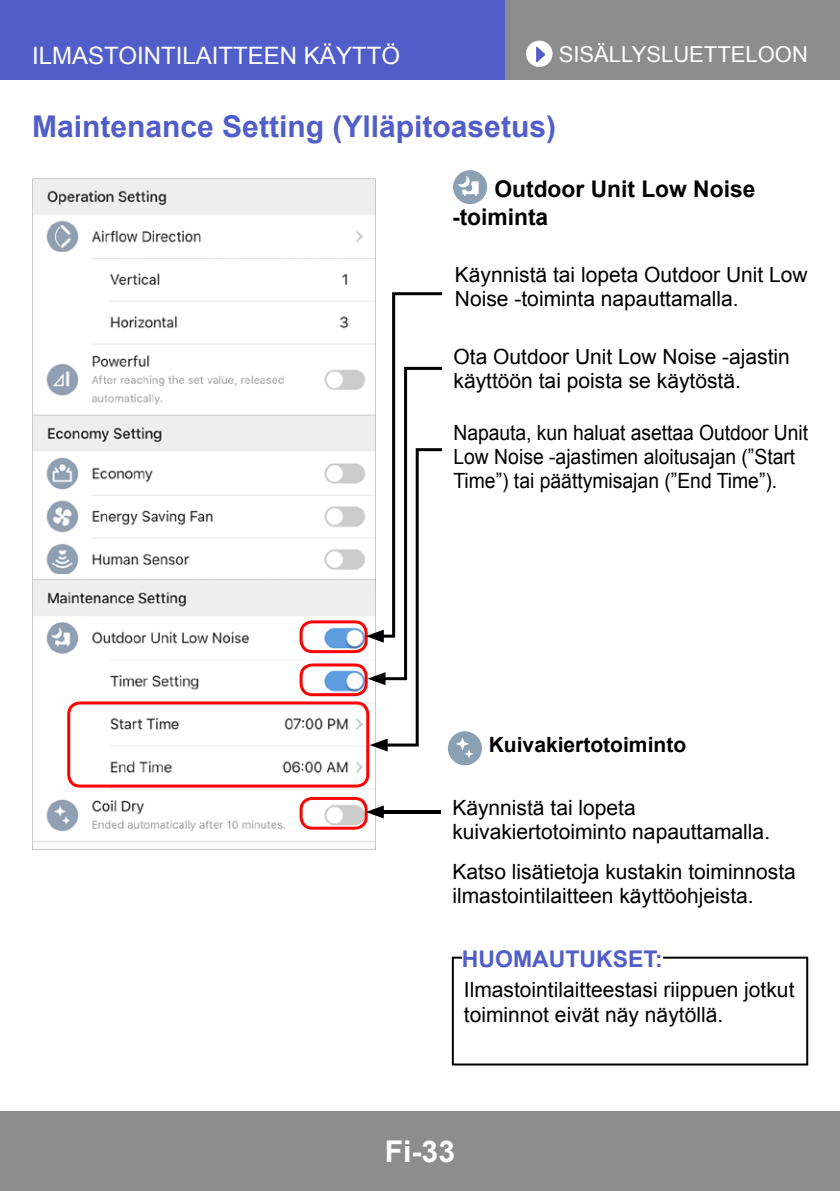
<style>
.page{position:relative;width:840px;height:1191px;background:#fff}
.page>*{position:absolute;margin:0;border:0;box-sizing:border-box;transform-origin:0 0}
.t1{font:700 30px "Arial";color:#515dc9}
.t2{font:700 30px "Arial";color:#fff}
.t3{font:24px "Arial";color:#fff}
.t4{font:700 23px/27.6px "Arial";color:#000}
.t5{font:700 23px "Arial";color:#515dc9}
.t6{font:22px "Arial";color:#fff}
.t7{font:21px/24px "Arial";color:#000}
.t8{font:21px/24px "Arial";color:#000;scale:.92 1}
.t9{font:700 21px "Arial";color:#000}
</style>
<div class="page">
<div style="left:0;top:0;width:839px;height:79px;background:#8d8d8d"></div>
<div style="left:0;top:1111px;width:839px;height:80px;background:#8d8d8d"></div>
<div style="left:526px;top:41px;width:26px;height:26px;background:#fff;border-radius:50%"></div>
<svg style="left:536px;top:46px;width:9px;height:17px"></svg>
<div style="left:0;top:0;width:503px;height:79px;background:#515dc9"></div>
<div style="left:453px;top:170px;width:34px;height:34px;background:#8ca0b4;border-radius:50%"></div>
<svg style="left:458px;top:176px;width:20px;height:20px"></svg>
<div style="left:447px;top:731px;width:34px;height:34px;background:#8ca0b4;border-radius:50%"></div>
<svg style="left:456px;top:737px;width:17px;height:21px"></svg>
<svg style="left:451px;top:956px;width:356px;height:109px"></svg>
<div style="left:461px;top:947px;width:201px;height:23px;background:#fff"></div>
<svg style="left:32px;top:179px;width:343px;height:671px"></svg>
<svg style="left:67px;top:292px;width:375px;height:495px"></svg>
<hr style="left:378px;top:810px;width:63px;height:3px;background:#000">
<svg style="left:299px;top:797px;width:84px;height:32px"></svg>
<p class="t3" style="left:32px;top:39px;width:369px">ILMASTOINTILAITTEEN KÄYTTÖ</p>
<p class="t6" style="left:558px;top:40px;width:251px">SISÄLLYSLUETTELOON</p>
<h1 class="t1" style="left:32px;top:107px;width:525px">Maintenance Setting (Ylläpitoasetus)</h1>
<p class="t4" style="left:452px;top:176px;width:304px;text-indent:42px">Outdoor Unit Low Noise -toiminta</p>
<p class="t7" style="left:454px;top:263px;width:354px">Käynnistä tai lopeta Outdoor Unit Low<br>Noise -toiminta napauttamalla.</p>
<p class="t7" style="left:453px;top:345px;width:338px">Ota Outdoor Unit Low Noise -ajastin käyttöön tai poista se käytöstä.</p>
<p class="t8" style="left:453px;top:420px;width:387px">Napauta, kun haluat asettaa Outdoor Unit<br>Low Noise -ajastimen aloitusajan (”Start<br>Time”) tai päättymisajan (”End Time”).</p>
<p class="t9" style="left:488px;top:730px;width:199px">Kuivakiertotoiminto</p>
<p class="t7" style="left:452px;top:795px;width:319px">Käynnistä tai lopeta kuivakiertotoiminto napauttamalla.</p>
<p class="t7" style="left:452px;top:860px;width:345px">Katso lisätietoja kustakin toiminnosta ilmastointilaitteen käyttöohjeista.</p>
<p class="t5" style="left:461px;top:944px;width:202px">HUOMAUTUKSET:</p>
<p class="t7" style="left:463px;top:976px;width:332px;line-height:25.6px">Ilmastointilaitteestasi riippuen jotkut toiminnot eivät näy näytöllä.</p>
<h1 class="t2" style="left:385px;top:1131px;width:72px">Fi-33</h1>
</div>
